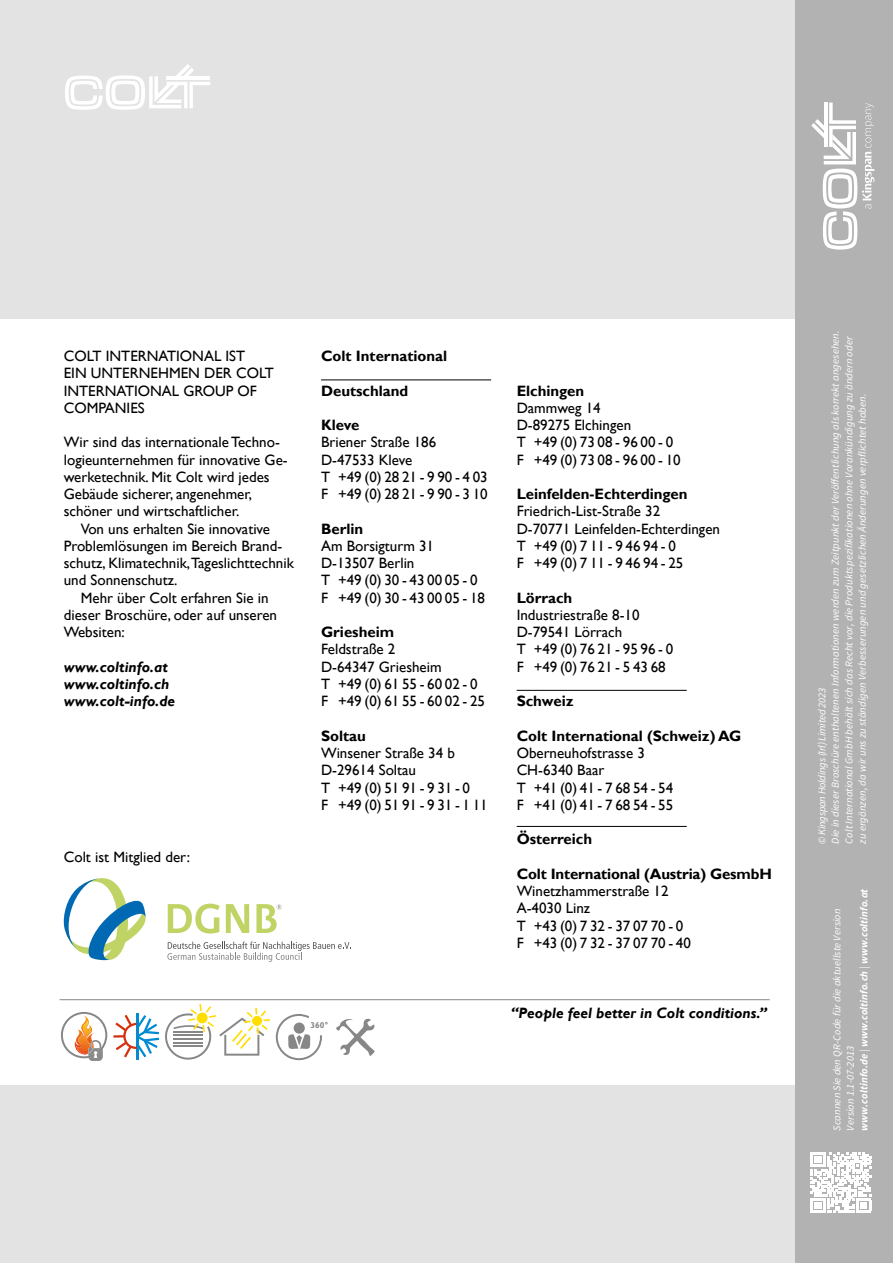
<style>
.page{position:relative;width:893px;height:1263px;background:#e3e3e3}
.page>*{position:absolute;margin:0;border:0;box-sizing:border-box;transform-origin:0 0}
.t1{font:15px/17.2px "Gill Sans";color:#000}
.t2{font:700 15px "Gill Sans";color:#000}
.t3{font:italic 700 15px/17.2px "Gill Sans";color:#000}
.t4{font:italic 10.5px/13.5px "Source Sans Pro";letter-spacing:.01em;color:#fff}
.t5{font:700 8.55px "Gill Sans";color:#878787}
.s1{font-weight:700}
</style>
<div class="page">
<div style="left:0;top:319px;width:795px;height:765px;background:#fff"></div>
<div style="left:795px;top:0;width:98px;height:1263px;background:#b3b2b2"></div>
<svg style="left:65px;top:64px;width:145px;height:46px"></svg>
<hr style="left:167px;top:76px;width:43px;height:4px;background:#fff">
<hr style="left:60px;top:999px;width:710px;height:1px;background:#878787">
<svg style="left:276px;top:1014px;width:46px;height:46px"></svg>
<div style="left:294px;top:1022px;width:11px;height:12px;background:#878787;border-radius:50%"></div>
<hr style="left:136px;top:1013px;width:2px;height:46px;background:#008bd2">
<svg style="left:113px;top:1015px;width:46px;height:42px"></svg>
<svg style="left:165px;top:1004px;width:105px;height:56px"></svg>
<svg style="left:336px;top:1018px;width:39px;height:38px"></svg>
<svg style="left:61px;top:1012px;width:46px;height:49px"></svg>
<svg style="left:64px;top:878px;width:82px;height:83px"></svg>
<svg style="left:168px;top:903px;width:52px;height:30px"></svg>
<svg style="left:226px;top:904px;width:23px;height:29px"></svg>
<svg style="left:256px;top:904px;width:26px;height:29px"></svg>
<svg style="left:167px;top:941px;width:184px;height:21px"></svg>
<hr style="left:321px;top:379px;width:170px;height:1px;background:#000">
<hr style="left:517px;top:690px;width:170px;height:1px;background:#000">
<hr style="left:517px;top:826px;width:170px;height:1px;background:#000">
<svg style="left:811px;top:103px;width:63px;height:147px"></svg>
<svg style="left:811px;top:1152px;width:60px;height:61px"></svg>
<p class="t1" style="left:64px;top:348px;width:212px">COLT INTERNATIONAL IST<br>EIN UNTERNEHMEN DER COLT<br>INTERNATIONAL GROUP OF<br>COMPANIES</p>
<p class="t1" style="left:64px;top:434px;width:225px">Wir sind das internationale Techno&shy;logieunternehmen für innovative Ge&shy;werketechnik. Mit Colt wird jedes Gebäude sicherer, angenehmer, schöner und wirtschaftlicher.</p>
<p class="t1" style="left:81px;top:520px;width:191px">Von uns erhalten Sie innovative</p>
<p class="t1" style="left:64px;top:538px;width:220px">Problemlösungen im Bereich Brand-</p>
<p class="t1" style="left:64px;top:555px;width:232px">schutz, Klimatechnik,Tageslichttechnik</p>
<p class="t1" style="left:64px;top:572px;width:115px">und Sonnenschutz.</p>
<p class="t1" style="left:81px;top:589px;width:189px">Mehr über Colt erfahren Sie in</p>
<p class="t1" style="left:64px;top:607px;width:215px">dieser Broschüre, oder auf unseren</p>
<p class="t1" style="left:64px;top:624px;width:62px">Websiten:</p>
<p class="t3" style="left:64px;top:658px;width:113px">www.coltinfo.at www.coltinfo.ch www.colt-info.de</p>
<p class="t1" style="left:64px;top:848px;width:128px">Colt ist Mitglied der:</p>
<p class="t2" style="left:321px;top:347px;width:128px">Colt International</p>
<p class="t2" style="left:321px;top:382px;width:89px">Deutschland</p>
<p class="t2" style="left:321px;top:416px;width:40px">Kleve</p>
<p class="t1" style="left:321px;top:434px;width:168px">Briener Straße 186<br>D-47533 Kleve<br>T +49 (0) 28 21 - 9 90 - 4 03<br>F +49 (0) 28 21 - 9 90 - 3 10</p>
<p class="t2" style="left:321px;top:520px;width:44px">Berlin</p>
<p class="t1" style="left:321px;top:538px;width:166px">Am Borsigturm 31<br>D-13507 Berlin<br>T +49 (0) 30 - 43 00 05 - 0<br>F +49 (0) 30 - 43 00 05 - 18</p>
<p class="t2" style="left:321px;top:623px;width:75px">Griesheim</p>
<p class="t1" style="left:321px;top:641px;width:166px">Feldstraße 2<br>D-64347 Griesheim<br>T +49 (0) 61 55 - 60 02 - 0<br>F +49 (0) 61 55 - 60 02 - 25</p>
<p class="t2" style="left:321px;top:727px;width:46px">Soltau</p>
<p class="t1" style="left:321px;top:745px;width:168px">Winsener Straße 34 b<br>D-29614 Soltau<br>T +49 (0) 51 91 - 9 31 - 0<br>F +49 (0) 51 91 - 9 31 - 1 11</p>
<p class="t5" style="left:311px;top:1020px;width:19px">360°</p>
<p class="t2" style="left:517px;top:382px;width:69px">Elchingen</p>
<p class="t1" style="left:517px;top:400px;width:166px">Dammweg 14<br>D-89275 Elchingen<br>T +49 (0) 73 08 - 96 00 - 0<br>F +49 (0) 73 08 - 96 00 - 10</p>
<p class="t2" style="left:517px;top:485px;width:172px">Leinfelden-Echterdingen</p>
<p class="t1" style="left:517px;top:503px;width:205px">Friedrich-List-Straße 32<br>D-70771 Leinfelden-Echterdingen<br>T +49 (0) 7 11 - 9 46 94 - 0<br>F +49 (0) 7 11 - 9 46 94 - 25</p>
<p class="t2" style="left:517px;top:589px;width:57px">Lörrach</p>
<p class="t1" style="left:517px;top:607px;width:158px">Industriestraße 8-10<br>D-79541 Lörrach<br>T +49 (0) 76 21 - 95 96 - 0<br>F +49 (0) 76 21 - 5 43 68</p>
<p class="t2" style="left:517px;top:692px;width:58px">Schweiz</p>
<p class="t2" style="left:517px;top:727px;width:226px">Colt International (Schweiz) AG</p>
<p class="t1" style="left:517px;top:745px;width:158px">Oberneuhofstrasse 3<br>CH-6340 Baar<br>T +41 (0) 41 - 7 68 54 - 54<br>F +41 (0) 41 - 7 68 54 - 55</p>
<p class="t2" style="left:517px;top:830px;width:77px">Österreich</p>
<p class="t2" style="left:517px;top:865px;width:257px">Colt International (Austria) GesmbH</p>
<p class="t1" style="left:517px;top:883px;width:176px">Winetzhammerstraße 12<br>A-4030 Linz<br>T +43 (0) 7 32 - 37 07 70 - 0<br>F +43 (0) 7 32 - 37 07 70 - 40</p>
<p class="t3" style="left:511px;top:1005px;width:257px">“People feel better in Colt conditions.”</p>
<p class="t4" style="left:815px;top:843px;width:515px;rotate:-90deg">© Kingspan Holdings (Irl) Limited 2023<br>Die in dieser Broschüre enthaltenen Informationen werden zum Zeitpunkt der Veröffentlichung als korrekt angesehen.<br>Colt International GmbH behält sich das Recht vor, die Produktspezifikationen ohne Vorankündigung zu ändern oder zu ergänzen, da wir uns zu ständigen Verbesserungen und gesetzlichen Änderungen verpflichtet haben.</p>
<p class="t4" style="left:830px;top:1130px;width:244px;rotate:-90deg">Scannen Sie den QR-Code für die aktuellste Version<br>Version 1.1-07-2013<br><span class="s1">www.coltinfo.de</span> | <span class="s1">www.coltinfo.ch</span> | <span class="s1">www.coltinfo.at</span></p>
</div>
